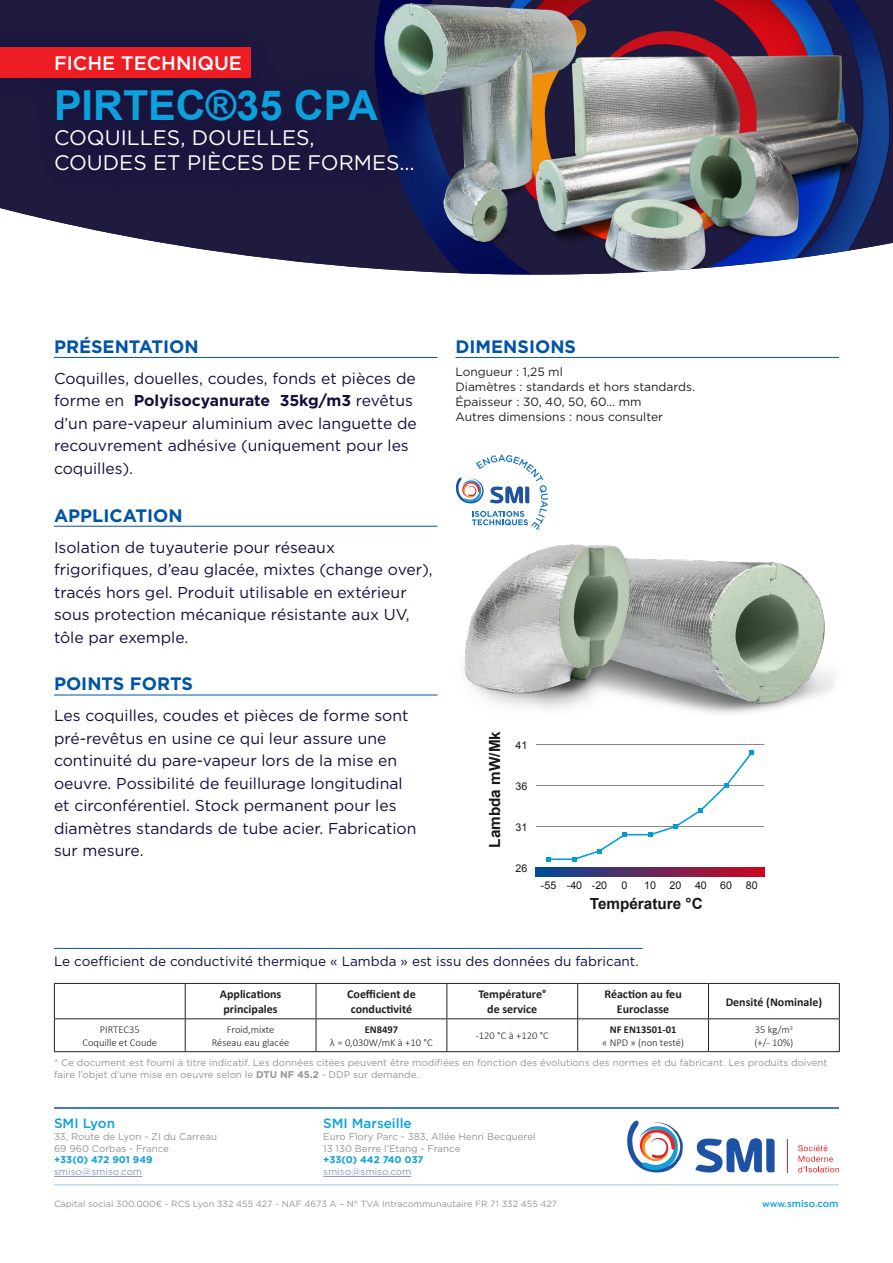
<style>
.page{position:relative;width:893px;height:1263px;background:#fff}
.page>*{position:absolute;margin:0;border:0;box-sizing:border-box;transform-origin:0 0}
.FICHE_Titre{font:700 41.4px "Arial";color:#0ca0dc}
.FICHE_Details{font:21px/25.2px "Gotham";color:#fff}
.doc_type_-_FT{font:500 19.5px "Gotham";color:#fff}
.titre{font:700 18px "Gotham";color:#0154a6}
.texte{font:15.75px/22.5px "Gotham";color:#130f3e}
.t1{font:700 15.3px "Arial";color:#1a171b}
.texte_2{font:13.5px "Gotham";color:#130f3e}
.t2{font:500 13.5px "Gotham";color:#0ca0dc}
.tableau_titre{font:700 12px/14.4px "Calibri";color:#231f20;text-align:center}
.caracteristiques{font:12px/15px "Gotham";color:#231f20}
.t3{font:10.65px "Arial";color:#1a171b}
.tableau{font:300 10.5px/12.6px "Calibri";color:#231f20;text-align:center}
.tab_legende{font:9.75px/11.7px "Gotham";color:#939598}
.t4{font:700 9.75px "Gotham";letter-spacing:-.005em;color:#0ca0dc}
.t5{font:9.75px "Gotham";color:#879bc7}
.t6{font:500 9.75px "Gotham";color:#0ca0dc}
.t7{font:9px "Gotham";color:#939598}
.s1{font-weight:700}
.s2{font-size:9px}
</style>
<div class="page">
<hr style="left:54px;top:1176px;width:88px;height:1px;background:#879bc7">
<hr style="left:323px;top:1176px;width:88px;height:1px;background:#879bc7">
<svg style="left:627px;top:1120px;width:56px;height:53px"></svg>
<svg style="left:798px;top:1145px;width:41px;height:27px"></svg>
<hr style="left:787px;top:1138px;width:1px;height:34px;background:#ec2523">
<svg style="left:695px;top:1138px;width:80px;height:35px"></svg>
<hr style="left:54px;top:1107px;width:785px;height:2px;background:#0154a6">
<hr style="left:54px;top:1184px;width:785px;height:1px;background:#bcdbf2">
<img style="left:0;top:0;width:893px;height:275px">
<img style="left:415px;top:525px;width:419px;height:220px">
<svg style="left:536px;top:867px;width:228px;height:9px;background:#66275b"></svg>
<hr style="left:536px;top:826px;width:228px;height:1px;background:#868789">
<hr style="left:536px;top:785px;width:228px;height:1px;background:#868789">
<hr style="left:536px;top:744px;width:228px;height:1px;background:#868789">
<svg style="left:546px;top:750px;width:208px;height:111px"></svg>
<div style="left:0;top:12px;width:445px;height:193px;background:#130f3e;opacity:.75"></div>
<div style="left:0;top:48px;width:250px;height:30px;background:#ee1d23"></div>
<hr style="left:54px;top:357px;width:383px;height:1px;background:#0154a6">
<hr style="left:54px;top:526px;width:383px;height:1px;background:#0154a6">
<hr style="left:54px;top:695px;width:383px;height:1px;background:#0154a6">
<hr style="left:455px;top:357px;width:384px;height:1px;background:#0154a6">
<svg style="left:455px;top:455px;width:93px;height:75px"></svg>
<hr style="left:54px;top:948px;width:589px;height:1px;background:#0154a6">
<hr style="left:54px;top:983px;width:131px;height:1px;background:#231f20">
<hr style="left:54px;top:984px;width:1px;height:34px;background:#231f20">
<hr style="left:185px;top:983px;width:131px;height:1px;background:#231f20">
<hr style="left:185px;top:984px;width:1px;height:34px;background:#231f20">
<hr style="left:316px;top:983px;width:131px;height:1px;background:#231f20">
<hr style="left:316px;top:984px;width:1px;height:34px;background:#231f20">
<hr style="left:447px;top:983px;width:131px;height:1px;background:#231f20">
<hr style="left:446px;top:984px;width:1px;height:34px;background:#231f20">
<hr style="left:578px;top:983px;width:130px;height:1px;background:#231f20">
<hr style="left:577px;top:984px;width:1px;height:34px;background:#231f20">
<hr style="left:708px;top:983px;width:132px;height:1px;background:#231f20">
<hr style="left:708px;top:984px;width:1px;height:34px;background:#231f20">
<hr style="left:839px;top:984px;width:1px;height:34px;background:#231f20">
<hr style="left:54px;top:1018px;width:131px;height:1px;background:#231f20">
<hr style="left:54px;top:1019px;width:1px;height:32px;background:#231f20">
<hr style="left:185px;top:1018px;width:131px;height:1px;background:#231f20">
<hr style="left:185px;top:1019px;width:1px;height:32px;background:#231f20">
<hr style="left:316px;top:1018px;width:131px;height:1px;background:#231f20">
<hr style="left:316px;top:1019px;width:1px;height:32px;background:#231f20">
<hr style="left:447px;top:1018px;width:131px;height:1px;background:#231f20">
<hr style="left:446px;top:1019px;width:1px;height:32px;background:#231f20">
<hr style="left:578px;top:1018px;width:130px;height:1px;background:#231f20">
<hr style="left:577px;top:1019px;width:1px;height:32px;background:#231f20">
<hr style="left:708px;top:1018px;width:132px;height:1px;background:#231f20">
<hr style="left:708px;top:1019px;width:1px;height:32px;background:#231f20">
<hr style="left:839px;top:1019px;width:1px;height:32px;background:#231f20">
<hr style="left:54px;top:1051px;width:131px;height:1px;background:#231f20">
<hr style="left:185px;top:1051px;width:131px;height:1px;background:#231f20">
<hr style="left:316px;top:1051px;width:131px;height:1px;background:#231f20">
<hr style="left:447px;top:1051px;width:131px;height:1px;background:#231f20">
<hr style="left:578px;top:1051px;width:130px;height:1px;background:#231f20">
<hr style="left:708px;top:1051px;width:132px;height:1px;background:#231f20">
<p class="doc_type_-_FT" style="left:54px;top:50px;width:189px">FICHE TECHNIQUE</p>
<p class="FICHE_Titre" style="left:54px;top:78px;width:326px">PIRTEC®35 CPA</p>
<p class="FICHE_Details" style="left:54px;top:125px;width:362px">COQUILLES, DOUELLES,<br>COUDES ET PIÈCES DE FORMES…</p>
<p class="titre" style="left:54px;top:334px;width:146px">PRÉSENTATION</p>
<p class="texte" style="left:54px;top:367px;width:364px">Coquilles, douelles, coudes, fonds et pièces de forme en <span class="s1">Polyisocyanurate 35kg/m3</span> revêtus d’un pare-vapeur aluminium avec languette de recouvrement adhésive (uniquement pour les coquilles).</p>
<p class="titre" style="left:54px;top:503px;width:130px">APPLICATION</p>
<p class="texte" style="left:54px;top:535px;width:380px">Isolation de tuyauterie pour réseaux frigorifiques, d’eau glacée, mixtes (change over), tracés hors gel. Produit utilisable en extérieur sous protection mécanique résistante aux UV, tôle par exemple.</p>
<p class="titre" style="left:54px;top:672px;width:140px">POINTS FORTS</p>
<p class="texte" style="left:54px;top:704px;width:364px">Les coquilles, coudes et pièces de forme sont pré-revêtus en usine ce qui leur assure une continuité du pare-vapeur lors de la mise en oeuvre. Possibilité de feuillurage longitudinal et circonférentiel. Stock permanent pour les diamètres standards de tube acier. Fabrication sur mesure.</p>
<p class="titre" style="left:455px;top:334px;width:122px">DIMENSIONS</p>
<p class="caracteristiques" style="left:455px;top:364px;width:241px">Longueur : 1,25 ml<br>Diamètres : standards et hors standards.<br>Épaisseur : 30, 40, 50, 60… mm<br>Autres dimensions : nous consulter</p>
<p class="t1" style="left:485px;top:848px;width:118px;rotate:-90deg">Lambda mW/Mk</p>
<p class="t3" style="left:516px;top:738px;width:13px">41</p>
<p class="t3" style="left:516px;top:779px;width:13px">36</p>
<p class="t3" style="left:516px;top:820px;width:13px">31</p>
<p class="t3" style="left:516px;top:861px;width:13px">26</p>
<p class="t3" style="left:541px;top:878px;width:68px">-55 -40 -20</p>
<p class="t3" style="left:622px;top:878px;width:7px">0</p>
<p class="t3" style="left:644px;top:878px;width:13px">10</p>
<p class="t3" style="left:669px;top:878px;width:13px">20</p>
<p class="t3" style="left:695px;top:878px;width:39px">40 60</p>
<p class="t3" style="left:746px;top:878px;width:13px">80</p>
<p class="t1" style="left:590px;top:894px;width:114px">Température °C</p>
<p class="texte_2" style="left:54px;top:952px;width:586px">Le coefficient de conductivité thermique « Lambda » est issu des données du fabricant.</p>
<p class="tableau_titre" style="left:220px;top:987px;width:63px">Applications principales</p>
<p class="tableau_titre" style="left:347px;top:987px;width:70px;text-align:left">Coefficient de conductivité</p>
<p class="tableau_titre" style="left:478px;top:987px;width:69px">Température° de service</p>
<p class="tableau_titre" style="left:604px;top:987px;width:79px">Réaction au feu<br>Euroclasse</p>
<p class="tableau_titre" style="left:726px;top:994px;width:98px">Densité (Nominale)</p>
<p class="tableau" style="left:82px;top:1023px;width:76px">PIRTEC35<br>Coquille et Coude</p>
<p class="tableau" style="left:212px;top:1023px;width:79px">Froid,mixte<br>Réseau eau glacée</p>
<p class="tableau" style="left:330px;top:1023px;width:104px"><span class="s1">EN8497<br></span>λ = 0,030W/mK à +10 °C</p>
<p class="tableau" style="left:476px;top:1029px;width:75px">-120 °C à +120 °C</p>
<p class="tableau" style="left:602px;top:1023px;width:84px"><span class="s1">NF EN13501-01<br></span>« NPD » (non testé)</p>
<p class="tableau" style="left:754px;top:1023px;width:40px;text-align:left">35 kg/m<sup>3 </sup>(+/- 10%)</p>
<p class="tab_legende" style="left:54px;top:1056px;width:775px">* Ce document est fourni à titre indicatif. Les données citées peuvent être modifiées en fonction des évolutions des normes et du fabricant. Les produits doivent faire l’objet d’une mise en oeuvre selon le <span class="s1">DTU NF 45.2</span> - DDP sur demande.</p>
<p class="t2" style="left:323px;top:1115px;width:90px">SMI Marseille</p>
<p class="tab_legende" style="left:323px;top:1130px;width:214px">Euro Flory Parc - 383, Allée Henri Becquerel<br>13 130 Berre l’Etang - France</p>
<p class="t4" style="left:323px;top:1153px;width:102px">+33(0) 442 740 037</p>
<p class="t5" style="left:323px;top:1165px;width:90px">smiso@smiso.com</p>
<p class="t7" style="left:54px;top:1198px;width:505px">Capital social 300.000€ - RCS Lyon 332 455 427 - NAF 4673 A – N° TVA Intracommunautaire FR 71 332 455 427</p>
<p class="t6" style="left:762px;top:1197px;width:78px"><span class="s2">www.</span>smiso.com</p>
<p class="t2" style="left:54px;top:1115px;width:63px">SMI Lyon</p>
<p class="tab_legende" style="left:54px;top:1130px;width:165px">33, Route de Lyon - ZI du Carreau<br>69 960 Corbas - France</p>
<p class="t4" style="left:54px;top:1153px;width:100px">+33(0) 472 901 949</p>
<p class="t5" style="left:54px;top:1165px;width:90px">smiso@smiso.com</p>
</div>
